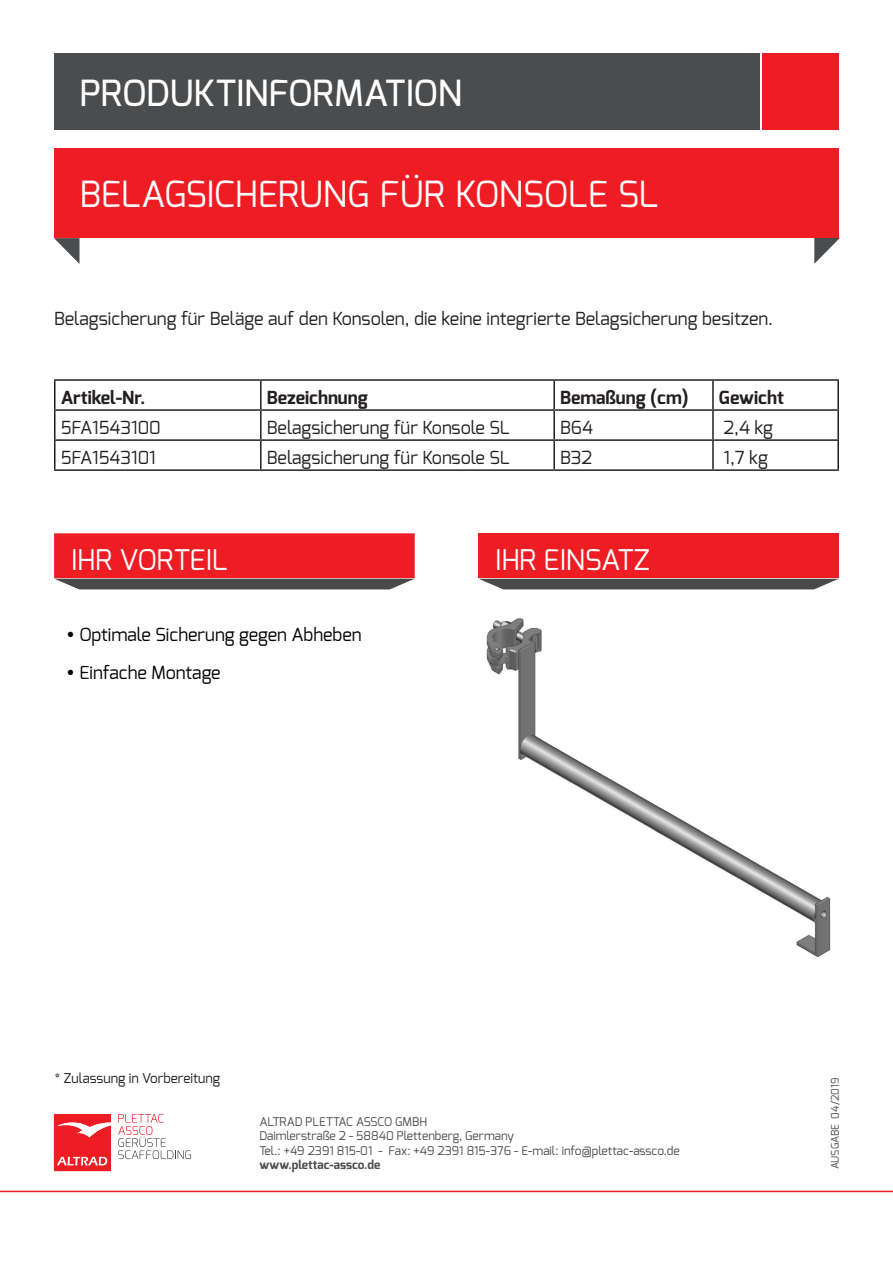
<style>
.page{position:relative;width:893px;height:1263px;background:#fff}
.page>*{position:absolute;margin:0;border:0;box-sizing:border-box;transform-origin:0 0}
.t1{font:36px "Exo";letter-spacing:-.005em;color:#fff}
.t2{font:500 36px "Exo";letter-spacing:-.005em;color:#fff}
.t3{font:28.5px "Exo";color:#fff}
.t4{font:18px "Exo";color:#231f20}
.t5{font:18px "Exo";color:#000}
.t6{font:700 18px "Exo";color:#231f20}
.t7{font:13.5px "Exo";color:#231f20}
.t8{font:12px/14.4px "Exo";color:#4b4c4d}
.t9{font:700 12px "Exo";color:#4b4c4d}
.t10{font:10.5px "Exo";color:#4b4c4d}
</style>
<div class="page">
<div style="left:54px;top:149px;width:785px;height:89px;background:#ee1d23"></div>
<svg style="left:54px;top:238px;width:26px;height:26px"></svg>
<svg style="left:814px;top:238px;width:26px;height:26px"></svg>
<div style="left:54px;top:53px;width:706px;height:77px;background:#4b4c4d"></div>
<div style="left:762px;top:53px;width:77px;height:77px;background:#ee1d23"></div>
<hr style="left:0;top:1191px;width:893px;height:1px;background:#ee1d23">
<svg style="left:54px;top:1114px;width:57px;height:57px;background:#f03e43"></svg>
<svg style="left:118px;top:1114px;width:73px;height:45px"></svg>
<svg style="left:479px;top:579px;width:359px;height:10px;background:#555353"></svg>
<svg style="left:54px;top:533px;width:361px;height:56px;background:#d22b30"></svg>
<div style="left:478px;top:533px;width:361px;height:45px;background:#ee1d23"></div>
<hr style="left:54px;top:379px;width:207px;height:2px;background:#231f20">
<hr style="left:54px;top:381px;width:2px;height:28px;background:#231f20">
<hr style="left:261px;top:379px;width:293px;height:2px;background:#231f20">
<hr style="left:260px;top:381px;width:2px;height:28px;background:#231f20">
<hr style="left:554px;top:379px;width:159px;height:2px;background:#231f20">
<hr style="left:553px;top:381px;width:2px;height:28px;background:#231f20">
<hr style="left:713px;top:379px;width:126px;height:2px;background:#231f20">
<hr style="left:712px;top:381px;width:2px;height:28px;background:#231f20">
<hr style="left:837px;top:381px;width:2px;height:28px;background:#231f20">
<hr style="left:54px;top:409px;width:207px;height:2px;background:#231f20">
<hr style="left:54px;top:411px;width:2px;height:28px;background:#231f20">
<hr style="left:261px;top:409px;width:293px;height:2px;background:#231f20">
<hr style="left:260px;top:411px;width:2px;height:28px;background:#231f20">
<hr style="left:554px;top:409px;width:159px;height:2px;background:#231f20">
<hr style="left:553px;top:411px;width:2px;height:28px;background:#231f20">
<hr style="left:713px;top:409px;width:126px;height:2px;background:#231f20">
<hr style="left:712px;top:411px;width:2px;height:28px;background:#231f20">
<hr style="left:837px;top:411px;width:2px;height:28px;background:#231f20">
<hr style="left:54px;top:439px;width:207px;height:2px;background:#231f20">
<hr style="left:54px;top:441px;width:2px;height:28px;background:#231f20">
<hr style="left:261px;top:439px;width:293px;height:2px;background:#231f20">
<hr style="left:260px;top:441px;width:2px;height:28px;background:#231f20">
<hr style="left:554px;top:439px;width:159px;height:2px;background:#231f20">
<hr style="left:553px;top:441px;width:2px;height:28px;background:#231f20">
<hr style="left:713px;top:439px;width:126px;height:2px;background:#231f20">
<hr style="left:712px;top:441px;width:2px;height:28px;background:#231f20">
<hr style="left:837px;top:441px;width:2px;height:28px;background:#231f20">
<hr style="left:54px;top:469px;width:207px;height:2px;background:#231f20">
<hr style="left:261px;top:469px;width:293px;height:2px;background:#231f20">
<hr style="left:554px;top:469px;width:159px;height:2px;background:#231f20">
<hr style="left:713px;top:469px;width:126px;height:2px;background:#231f20">
<img style="left:486px;top:618px;width:345px;height:340px">
<h1 class="t2" style="left:80px;top:70px;width:384px">PRODUKTINFORMATION</h1>
<h1 class="t1" style="left:80px;top:171px;width:581px">BELAGSICHERUNG FÜR KONSOLE SL</h1>
<p class="t4" style="left:54px;top:307px;width:721px">Belagsicherung für Beläge auf den Konsolen, die keine integrierte Belagsicherung besitzen.</p>
<p class="t6" style="left:61px;top:386px;width:86px">Artikel-Nr.</p>
<p class="t6" style="left:267px;top:386px;width:102px">Bezeichnung</p>
<p class="t6" style="left:560px;top:386px;width:130px">Bemaßung (cm)</p>
<p class="t6" style="left:719px;top:386px;width:66px">Gewicht</p>
<p class="t4" style="left:61px;top:416px;width:102px">5FA1543100</p>
<p class="t4" style="left:267px;top:416px;width:245px">Belagsicherung für Konsole SL</p>
<p class="t4" style="left:560px;top:416px;width:34px">B64</p>
<p class="t4" style="left:723px;top:416px;width:51px">2,4 kg</p>
<p class="t4" style="left:61px;top:446px;width:97px">5FA1543101</p>
<p class="t4" style="left:267px;top:446px;width:245px">Belagsicherung für Konsole SL</p>
<p class="t4" style="left:560px;top:446px;width:34px">B32</p>
<p class="t4" style="left:723px;top:446px;width:46px">1,7 kg</p>
<h2 class="t3" style="left:71px;top:541px;width:158px">IHR VORTEIL</h2>
<h2 class="t3" style="left:495px;top:541px;width:156px">IHR EINSATZ</h2>
<p class="t5" style="left:67px;top:623px;width:297px">• Optimale Sicherung gegen Abheben</p>
<p class="t5" style="left:67px;top:661px;width:156px">• Einfache Montage</p>
<p class="t7" style="left:55px;top:1069px;width:167px">* Zulassung in Vorbereitung</p>
<p class="t10" style="left:828px;top:1169px;width:93px;rotate:-90deg">AUSGABE 04/2019</p>
<p class="t8" style="left:259px;top:1114px;width:422px">ALTRAD PLETTAC ASSCO GMBH<br>Daimlerstraße 2 - 58840 Plettenberg, Germany<br>Tel.: +49 2391 815-01 - Fax: +49 2391 815-376 - E-mail: info@plettac-assco.de</p>
<p class="t9" style="left:259px;top:1157px;width:122px">www.plettac-assco.de</p>
</div>
